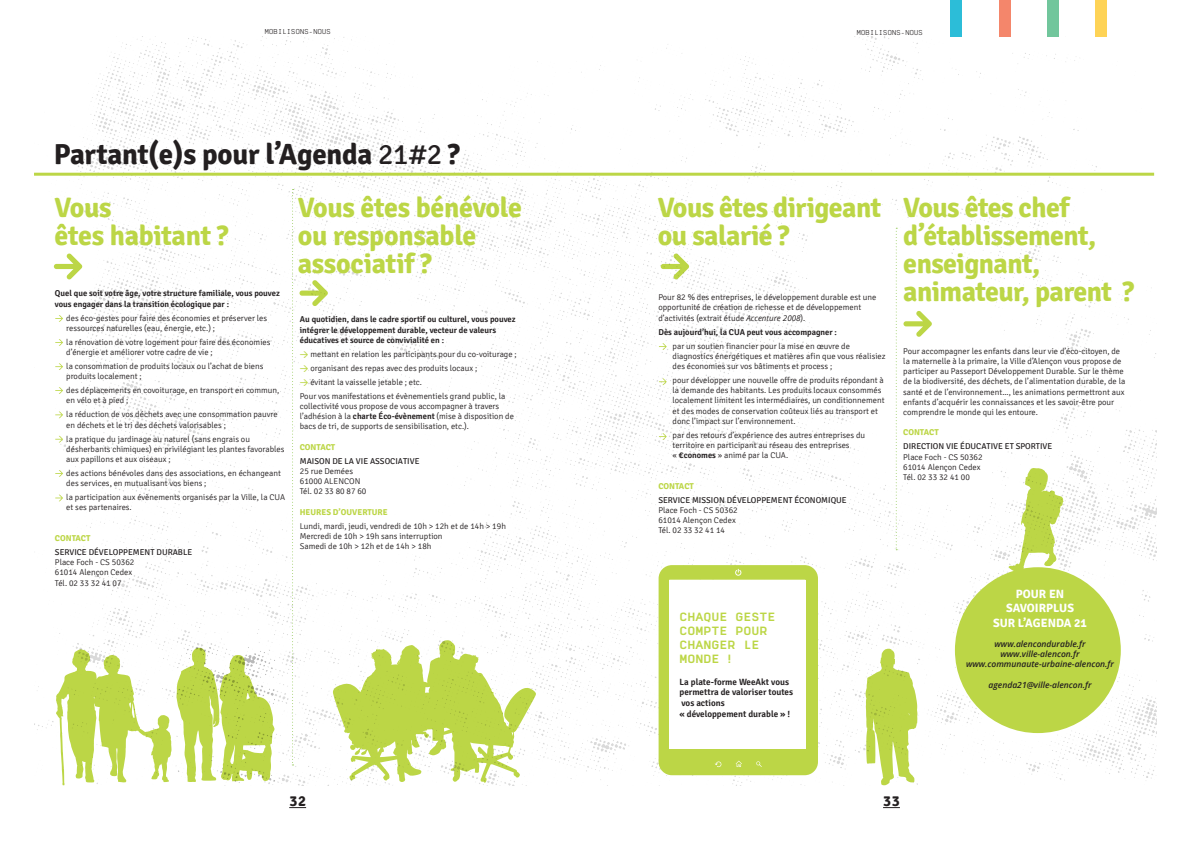
<style>
.page{position:relative;width:1191px;height:842px;background:#fff}
.page>*{position:absolute;margin:0;border:0;box-sizing:border-box;transform-origin:0 0}
.t1{font:700 29px "Signika";letter-spacing:-.01em;color:#231f20}
.t2{font:700 28px/28px "Signika";letter-spacing:-.02em;color:#bcd646}
.t3{font:700 15px "Signika";color:#231f20}
.t4{font:700 12px "Signika";color:#fff}
.t5{font:11.7px/14.1px "Normetica C";color:#bcd646}
.t6{font:600 9.1px/10.9px "Signika";color:#231f20}
.t7{font:300 8.5px/10.2px "Signika";color:#231f20}
.t8{font:600 8.5px/10.2px "Signika";color:#231f20}
.t9{font:8.5px "Signika";color:#231f20}
.t10{font:italic 600 8.5px/10.2px "Open Sans";color:#231f20;text-align:center}
.t11{font:700 8.5px "Signika";letter-spacing:-.005em;color:#bcd646}
.t12{font:7px "Normetica A";letter-spacing:-.05em;color:#231f20}
.s1{font-weight:400}
.s2{font-family:"Open Sans";font-weight:400;font-style:italic;font-size:8px}
.s3{font-weight:600}
.s4{font-family:"DIN";font-weight:500;color:#bcd646}
</style>
<div class="page">
<div style="left:950px;top:0;width:12px;height:37px;background:#2cbdd8"></div>
<div style="left:999px;top:0;width:11px;height:37px;background:#f4866b"></div>
<div style="left:1047px;top:0;width:11px;height:37px;background:#71c69c"></div>
<div style="left:1095px;top:0;width:11px;height:37px;background:#fed356"></div>
<img style="left:34px;top:37px;width:1123px;height:748px">
<svg style="left:56px;top:648px;width:218px;height:137px"></svg>
<svg style="left:292px;top:189px;width:1px;height:576px"></svg>
<svg style="left:895px;top:228px;width:2px;height:322px"></svg>
<svg style="left:658px;top:565px;width:160px;height:210px"></svg>
<div style="left:669px;top:580px;width:136px;height:168px;background:#fff"></div>
<svg style="left:333px;top:640px;width:203px;height:143px"></svg>
<svg style="left:865px;top:649px;width:52px;height:136px"></svg>
<svg style="left:54px;top:253px;width:28px;height:27px"></svg>
<svg style="left:660px;top:253px;width:29px;height:27px"></svg>
<svg style="left:903px;top:311px;width:29px;height:26px"></svg>
<svg style="left:299px;top:280px;width:29px;height:26px"></svg>
<svg style="left:659px;top:343px;width:8px;height:7px"></svg>
<svg style="left:55px;top:315px;width:8px;height:7px"></svg>
<svg style="left:55px;top:339px;width:8px;height:7px"></svg>
<svg style="left:55px;top:363px;width:8px;height:7px"></svg>
<svg style="left:55px;top:387px;width:8px;height:7px"></svg>
<svg style="left:55px;top:411px;width:8px;height:7px"></svg>
<svg style="left:55px;top:436px;width:8px;height:6px"></svg>
<svg style="left:55px;top:470px;width:8px;height:7px"></svg>
<svg style="left:55px;top:495px;width:8px;height:6px"></svg>
<svg style="left:659px;top:378px;width:8px;height:7px"></svg>
<svg style="left:659px;top:433px;width:8px;height:7px"></svg>
<svg style="left:1008px;top:468px;width:56px;height:104px"></svg>
<hr style="left:34px;top:173px;width:1120px;height:3px;background:#bcd646">
<svg style="left:289px;top:807px;width:17px;height:1px"></svg>
<svg style="left:883px;top:807px;width:17px;height:1px"></svg>
<div style="left:955px;top:567px;width:165px;height:166px;background:#bcd646;border-radius:50%"></div>
<p class="t12" style="left:264px;top:28px;width:68px">MOBILISONS-NOUS</p>
<p class="t12" style="left:856px;top:28px;width:68px">MOBILISONS-NOUS</p>
<h1 class="t1" style="left:54px;top:137px;width:408px">Partant(e)s pour l’Agenda <span class="s1">21#2</span> ?</h1>
<h2 class="t2" style="left:298px;top:194px;width:226px">Vous êtes bénévole ou responsable associatif ?</h2>
<h2 class="t2" style="left:903px;top:194px;width:195px">Vous êtes chef d’établissement, enseignant,</h2>
<h2 class="t2" style="left:54px;top:194px;width:176px">Vous<br>êtes habitant ?</h2>
<h2 class="t2" style="left:658px;top:194px;width:225px">Vous êtes dirigeant ou salarié ?</h2>
<p class="t8" style="left:55px;top:289px;width:226px">Quel que soit votre âge, votre structure familiale, vous pouvez vous engager dans la transition écologique par :</p>
<h2 class="t2" style="left:903px;top:278px;width:232px">animateur, parent ?</h2>
<p class="t7" style="left:66px;top:313px;width:202px">des éco-gestes pour faire des économies et préserver les ressources naturelles (eau, énergie, etc.) ;</p>
<p class="t7" style="left:66px;top:337px;width:206px">la rénovation de votre logement pour faire des économies d’énergie et améliorer votre cadre de vie ;</p>
<p class="t7" style="left:66px;top:361px;width:199px">la consommation de produits locaux ou l’achat de biens produits localement ;</p>
<p class="t7" style="left:66px;top:385px;width:214px">des déplacements en covoiturage, en transport en commun, en vélo et à pied ;</p>
<p class="t7" style="left:66px;top:410px;width:213px">la réduction de vos déchets avec une consommation pauvre en déchets et le tri des déchets valorisables ;</p>
<p class="t7" style="left:66px;top:434px;width:220px">la pratique du jardinage au naturel (sans engrais ou désherbants chimiques) en privilégiant les plantes favorables aux papillons et aux oiseaux ;</p>
<p class="t7" style="left:66px;top:468px;width:216px">des actions bénévoles dans des associations, en échangeant des services, en mutualisant vos biens ;</p>
<p class="t7" style="left:66px;top:492px;width:220px">la participation aux évènements organisés par la Ville, la CUA et ses partenaires.</p>
<p class="t11" style="left:55px;top:533px;width:9px">Contact</p>
<p class="t9" style="left:55px;top:547px;width:11px">SERVICE</p>
<p class="t9" style="left:89px;top:547px;width:12px">DÉVELOPPEME</p>
<p class="t9" style="left:145px;top:547px;width:24px">NT DURABLE</p>
<p class="t7" style="left:55px;top:557px;width:81px">Place Foch - CS 50362<br>61014 Alençon Cedex<br>Tél. 02 33 32 41 07</p>
<p class="t7" style="left:658px;top:292px;width:219px">Pour 82 % des entreprises, le développement durable est une opportunité de création de richesse et de développement d’activités (extrait étude <span class="s2">Accenture 2008</span>).</p>
<p class="t8" style="left:658px;top:327px;width:180px">Dès aujourd’hui, la CUA peut vous accompagner :</p>
<p class="t7" style="left:672px;top:341px;width:214px">par un soutien financier pour la mise en œuvre de diagnostics énergétiques et matières afin que vous réalisiez des économies sur vos bâtiments et process ;</p>
<p class="t7" style="left:672px;top:375px;width:213px">pour développer une nouvelle offre de produits répondant à la demande des habitants. Les produits locaux consommés localement limitent les intermédiaires, un conditionnement et des modes de conservation coûteux liés au transport et donc l’impact sur l’environnement.</p>
<p class="t7" style="left:672px;top:430px;width:194px">par des retours d’expérience des autres entreprises du territoire en participant au réseau des entreprises<br>« <span class="s3">€conomes</span> » animé par la CUA.</p>
<p class="t11" style="left:658px;top:481px;width:9px">Contact</p>
<p class="t9" style="left:658px;top:495px;width:11px">SERVICE</p>
<p class="t9" style="left:692px;top:495px;width:156px">MISSION DÉVELOPPEMENT ÉCONOMIQUE</p>
<p class="t7" style="left:658px;top:505px;width:81px">Place Foch - CS 50362<br>61014 Alençon Cedex<br>Tél. 02 33 32 41 14</p>
<p class="t8" style="left:300px;top:315px;width:217px">Au quotidien, dans le cadre sportif ou culturel, vous pouvez intégrer le développement durable, vecteur de valeurs éducatives et source de convivialité en :</p>
<p class="t7" style="left:300px;top:347px;width:218px;line-height:14px"><span class="s4">&gt;</span> mettant en relation les participants pour du co-voiturage ; <span class="s4">&gt;</span> organisant des repas avec des produits locaux ;<br><span class="s4">&gt;</span> évitant la vaisselle jetable ; etc.<br>Pour vos manifestations et évènementiels grand public, la</p>
<p class="t7" style="left:300px;top:401px;width:216px">collectivité vous propose de vous accompagner à travers l’adhésion à la <span class="s3">charte Éco-évènement</span> (mise à disposition de bacs de tri, de supports de sensibilisation, etc.).</p>
<p class="t11" style="left:300px;top:442px;width:9px">Contact</p>
<p class="t9" style="left:300px;top:456px;width:13px">MAISO</p>
<p class="t9" style="left:325px;top:456px;width:56px">N DE LA VIE ASSOCIATIVE</p>
<p class="t7" style="left:300px;top:466px;width:68px">25 rue Demées<br>61000 ALENCON<br>Tél. 02 33 80 87 60</p>
<p class="t11" style="left:300px;top:507px;width:12px">Heures</p>
<p class="t11" style="left:333px;top:507px;width:15px">d’ouverture</p>
<p class="t7" style="left:300px;top:521px;width:208px">Lundi, mardi, jeudi, vendredi de 10h &gt; 12h et de 14h &gt; 19h<br>Mercredi de 10h &gt; 19h sans interruption<br>Samedi de 10h &gt; 12h et de 14h &gt; 18h</p>
<p class="t7" style="left:903px;top:346px;width:224px">Pour accompagner les enfants dans leur vie d’éco-citoyen, de la maternelle à la primaire, la Ville d’Alençon vous propose de participer au Passeport Développement Durable. Sur le thème de la biodiversité, des déchets, de l’alimentation durable, de la santé et de l’environnement...,… les animations permettront aux enfants d’acquérir les connaissances et les savoir-être pour comprendre le monde qui les entoure.</p>
<p class="t11" style="left:903px;top:427px;width:9px">Contact</p>
<p class="t9" style="left:903px;top:442px;width:4px">DIRECTIO</p>
<p class="t9" style="left:938px;top:442px;width:33px">N VIE ÉDUCATIVE</p>
<p class="t9" style="left:1004px;top:442px;width:21px">ET SPORTIVE</p>
<p class="t7" style="left:903px;top:452px;width:81px">Place Foch - CS 50362<br>61014 Alençon Cedex<br>Tél. 02 33 32 41 00</p>
<h3 class="t5" style="left:679px;top:609px;width:97px">CHAQUE GESTE<br>COMPT</h3>
<h3 class="t5" style="left:679px;top:623px;width:88px;text-indent:40px">E POUR<br>CHANGER LE<br>MONDE !</h3>
<p class="t6" style="left:679px;top:676px;width:115px">La plate-forme WeeAkt vous permettra de valoriser toutes vos actions<br>« développement durable » !</p>
<h3 class="t3" style="left:289px;top:792px;width:18px">32</h3>
<h3 class="t3" style="left:883px;top:792px;width:18px">33</h3>
<h3 class="t4" style="left:1015px;top:587px;width:16px">Pour</h3>
<h3 class="t4" style="left:1049px;top:587px;width:8px">en</h3>
<h3 class="t4" style="left:1006px;top:601px;width:5px">savo</h3>
<h3 class="t4" style="left:1035px;top:601px;width:33px">irplus</h3>
<h3 class="t4" style="left:993px;top:615px;width:9px">sur</h3>
<h3 class="t4" style="left:1018px;top:615px;width:24px">l’Agenda</h3>
<h3 class="t4" style="left:1074px;top:615px;width:14px">21</h3>
<p class="t10" style="left:966px;top:639px;width:149px">www.alencondurable.fr www.ville-alencon.fr www.communaute-urbaine-alencon.fr</p>
<p class="t10" style="left:988px;top:679px;width:104px">agenda21@ville-alencon.fr</p>
</div>
